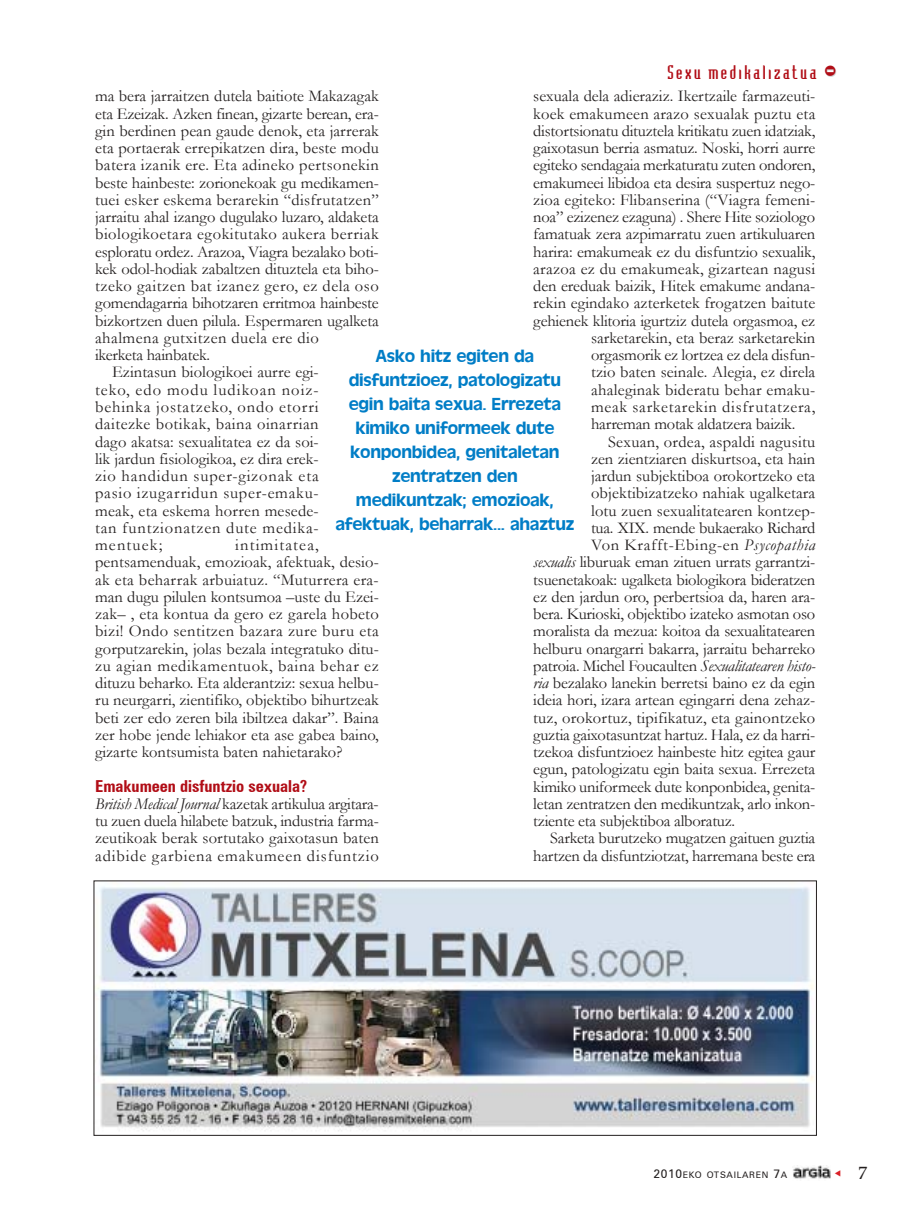
<style>
.page{position:relative;width:911px;height:1229px;background:#fff}
.page>*{position:absolute;margin:0;border:0;box-sizing:border-box;transform-origin:0 0}
.t1{font:19.5px "Memoir";color:#231f1f}
.t2{font:18px/24px "Antique Olive";letter-spacing:-.015em;color:#007dc6;text-align:center}
.t3{font:18px "Bodiac";letter-spacing:.145em;color:#b10d16}
.t4{font:16.5px/17.2px "Garamond";color:#231f1f}
.t5{font:16.5px "Garamond";letter-spacing:.02em;color:#231f1f}
.t6{font:16.5px "Garamond";letter-spacing:.03em;color:#231f1f}
.t7{font:16.5px "Garamond";letter-spacing:.045em;color:#231f1f}
.t8{font:16.5px "Garamond";letter-spacing:.05em;color:#231f1f}
.t9{font:16.5px "Garamond";letter-spacing:.025em;color:#231f1f}
.t10{font:16.5px "Garamond";letter-spacing:.035em;color:#231f1f}
.t11{font:700 16.5px "Zurich Cn BT";color:#b10d16}
.t12{font:16.5px "Garamond";letter-spacing:.065em;color:#231f1f}
.t13{font:16.5px "Garamond";letter-spacing:.07em;color:#231f1f}
.t14{font:9px "Zurich BT";letter-spacing:.075em;color:#231f1f}
.s1{font-size:30px}
.s2{font-style:italic}
.s3{font-size:12px}
</style>
<div class="page">
<img style="left:793px;top:1165px;width:37px;height:14px">
<img style="left:96px;top:886px;width:718px;height:245px">
<p class="t3" style="left:667px;top:65px;width:171px">Sexu medikalizatua <span class="s1">-</span></p>
<p class="t4" style="left:533px;top:88px;width:283px">sexuala dela adieraziz. Ikertzaile farmazeuti-</p>
<p class="t4" style="left:533px;top:105px;width:283px">koek emakumeen arazo sexualak puztu eta</p>
<p class="t4" style="left:533px;top:122px;width:283px">distortsionatu dituztela kritikatu zuen idatziak,</p>
<p class="t4" style="left:533px;top:140px;width:283px">gaixotasun berria asmatuz. Noski, horri aurre</p>
<p class="t4" style="left:533px;top:157px;width:283px">egiteko sendagaia merkaturatu zuten ondoren,</p>
<p class="t4" style="left:533px;top:174px;width:283px">emakumeei libidoa eta desira suspertuz nego-</p>
<p class="t4" style="left:533px;top:191px;width:283px">zioa egiteko: Flibanserina (ìViagra femeni-</p>
<p class="t4" style="left:533px;top:209px;width:283px">noaî ezizenez ezaguna) . Shere Hite soziologo</p>
<p class="t4" style="left:533px;top:226px;width:283px">famatuak zera azpimarratu zuen artikuluaren</p>
<p class="t4" style="left:533px;top:243px;width:283px">harira: emakumeak ez du disfuntzio sexualik,</p>
<p class="t5" style="left:533px;top:260px;width:283px">arazoa ez du emakumeak, gizartean nagusi</p>
<p class="t4" style="left:533px;top:278px;width:283px">den ereduak baizik, Hitek emakume andana-</p>
<p class="t4" style="left:533px;top:295px;width:283px">rekin egindako azterketek frogatzen baitute</p>
<p class="t4" style="left:533px;top:312px;width:283px">gehienek klitoria igurtziz dutela orgasmoa, ez</p>
<p class="t4" style="left:591px;top:329px;width:226px">sarketarekin, eta beraz sarketarekin</p>
<p class="t4" style="left:591px;top:347px;width:226px">orgasmorik ez lortzea ez dela disfun-</p>
<p class="t4" style="left:591px;top:364px;width:226px">tzio baten seinale. Alegia, ez direla</p>
<p class="t5" style="left:591px;top:380px;width:226px">ahaleginak bideratu behar emaku-</p>
<p class="t7" style="left:591px;top:398px;width:226px">meak sarketarekin disfrutatzera,</p>
<p class="t4" style="left:591px;top:416px;width:206px">harreman motak aldatzera baizik.</p>
<p class="t5" style="left:608px;top:432px;width:209px">Sexuan, ordea, aspaldi nagusitu</p>
<p class="t4" style="left:591px;top:450px;width:226px">zen zientziaren diskurtsoa, eta hain</p>
<p class="t4" style="left:591px;top:467px;width:226px">jardun subjektiboa orokortzeko eta</p>
<p class="t4" style="left:591px;top:485px;width:226px">objektibizatzeko nahiak ugalketara</p>
<p class="t4" style="left:591px;top:502px;width:226px">lotu zuen sexualitatearen kontzep-</p>
<p class="t4" style="left:591px;top:519px;width:226px">tua. XIX. mende bukaerako Richard</p>
<p class="t7" style="left:591px;top:536px;width:226px">Von Krafft-Ebing-en <span class="s2">Psycopathia</span></p>
<p class="t4" style="left:533px;top:554px;width:283px"><span class="s2">sexualis</span> liburuak eman zituen urrats garrantzi-</p>
<p class="t4" style="left:533px;top:571px;width:283px">tsuenetakoak: ugalketa biologikora bideratzen</p>
<p class="t4" style="left:533px;top:588px;width:283px">ez den jardun oro, perbertsioa da, haren ara-</p>
<p class="t4" style="left:533px;top:605px;width:283px">bera. Kurioski, objektibo izateko asmotan oso</p>
<p class="t4" style="left:533px;top:623px;width:283px">moralista da mezua: koitoa da sexualitatearen</p>
<p class="t4" style="left:533px;top:640px;width:283px">helburu onargarri bakarra, jarraitu beharreko</p>
<p class="t4" style="left:533px;top:657px;width:284px">patroia. Michel Foucaulten <span class="s2">Sexualitatearen histo-</span></p>
<p class="t4" style="left:533px;top:674px;width:283px"><span class="s2">ria</span> bezalako lanekin berretsi baino ez da egin</p>
<p class="t4" style="left:533px;top:692px;width:283px">ideia hori, izara artean egingarri dena zehaz-</p>
<p class="t4" style="left:533px;top:709px;width:283px">tuz, orokortuz, tipifikatuz, eta gainontzeko</p>
<p class="t4" style="left:533px;top:726px;width:283px">guztia gaixotasuntzat hartuz. Hala, ez da harri-</p>
<p class="t4" style="left:533px;top:743px;width:283px">tzekoa disfuntzioez hainbeste hitz egitea gaur</p>
<p class="t4" style="left:533px;top:761px;width:283px">egun, patologizatu egin baita sexua. Errezeta</p>
<p class="t4" style="left:533px;top:778px;width:283px">kimiko uniformeek dute konponbidea, genita-</p>
<p class="t4" style="left:533px;top:795px;width:283px">letan zentratzen den medikuntzak, arlo inkon-</p>
<p class="t4" style="left:533px;top:812px;width:203px">tziente eta subjektiboa alboratuz.</p>
<p class="t4" style="left:550px;top:830px;width:266px">Sarketa burutzeko mugatzen gaituen guztia</p>
<p class="t4" style="left:533px;top:847px;width:283px">hartzen da disfuntziotzat, harremana beste era</p>
<p class="t4" style="left:95px;top:88px;width:285px">ma bera jarraitzen dutela baitiote Makazagak</p>
<p class="t4" style="left:95px;top:105px;width:285px">eta Ezeizak. Azken finean, gizarte berean, era-</p>
<p class="t4" style="left:95px;top:122px;width:285px">gin berdinen pean gaude denok, eta jarrerak</p>
<p class="t4" style="left:95px;top:140px;width:285px">eta portaerak errepikatzen dira, beste modu</p>
<p class="t9" style="left:95px;top:156px;width:285px">batera izanik ere. Eta adineko pertsonekin</p>
<p class="t4" style="left:95px;top:174px;width:285px">beste hainbeste: zorionekoak gu medikamen-</p>
<p class="t5" style="left:95px;top:191px;width:285px">tuei esker eskema berarekin ìdisfrutatzenî</p>
<p class="t4" style="left:95px;top:209px;width:285px">jarraitu ahal izango dugulako luzaro, aldaketa</p>
<p class="t6" style="left:95px;top:225px;width:285px">biologikoetara egokitutako aukera berriak</p>
<p class="t4" style="left:95px;top:243px;width:285px">esploratu ordez. Arazoa, Viagra bezalako boti-</p>
<p class="t4" style="left:95px;top:260px;width:285px">kek odol-hodiak zabaltzen dituztela eta biho-</p>
<p class="t10" style="left:95px;top:277px;width:285px">tzeko gaitzen bat izanez gero, ez dela oso</p>
<p class="t4" style="left:95px;top:295px;width:285px">gomendagarria bihotzaren erritmoa hainbeste</p>
<p class="t4" style="left:95px;top:312px;width:285px">bizkortzen duen pilula. Espermaren ugalketa</p>
<p class="t6" style="left:95px;top:329px;width:225px">ahalmena gutxitzen duela ere dio</p>
<p class="t4" style="left:95px;top:347px;width:117px">ikerketa hainbatek.</p>
<p class="t4" style="left:112px;top:364px;width:208px">Ezintasun biologikoei aurre egi-</p>
<p class="t12" style="left:95px;top:380px;width:225px">teko, edo modu ludikoan noiz-</p>
<p class="t8" style="left:95px;top:398px;width:225px">behinka jostatzeko, ondo etorri</p>
<p class="t6" style="left:95px;top:415px;width:225px">daitezke botikak, baina oinarrian</p>
<p class="t4" style="left:95px;top:433px;width:225px">dago akatsa: sexualitatea ez da soi-</p>
<p class="t4" style="left:95px;top:450px;width:225px">lik jardun fisiologikoa, ez dira erek-</p>
<p class="t8" style="left:95px;top:467px;width:225px">zio handidun super-gizonak eta</p>
<p class="t7" style="left:95px;top:484px;width:225px">pasio izugarridun super-emaku-</p>
<p class="t4" style="left:95px;top:502px;width:225px">meak, eta eskema horren mesede-</p>
<p class="t8" style="left:95px;top:518px;width:225px">tan funtzionatzen dute medika-</p>
<p class="t13" style="left:95px;top:536px;width:69px">mentuek;</p>
<p class="t2" style="left:335px;top:345px;width:241px">Asko hitz egiten da disfuntzioez, patologizatu egin baita sexua. Errezeta kimiko uniformeek dute konponbidea, genitaletan zentratzen den medikuntzak; emozioak, afektuak, beharrak... ahaztuz</p>
<p class="t4" style="left:95px;top:536px;width:285px;text-indent:140px">intimitatea, pentsamenduak, emozioak, afektuak, desio&shy;ak eta beharrak arbuiatuz. ìMuturrera era&shy;man dugu pilulen kontsumoa ñuste du Ezei&shy;zakñ , eta kontua da gero ez garela hobeto bizi! Ondo sentitzen bazara zure buru eta gorputzarekin, jolas bezala integratuko ditu&shy;zu agian medikamentuok, baina behar ez dituzu beharko. Eta alderantziz: sexua helbu&shy;ru neurgarri, zientifiko, objektibo bihurtzeak beti zer edo zeren bila ibiltzea dakarî. Baina zer hobe jende lehiakor eta ase gabea baino, gizarte kontsumista baten nahietarako?</p>
<p class="t11" style="left:95px;top:775px;width:213px">Emakumeen disfuntzio sexuala?</p>
<p class="t4" style="left:95px;top:795px;width:285px;text-align:justify"><span class="s2">British Medical Journal</span> kazetak artikulua argitara&shy;tu zuen duela hilabete batzuk, industria farma&shy;zeutikoak berak sortutako gaixotasun baten adibide garbiena emakumeen disfuntzio</p>
<p class="t14" style="left:653px;top:1169px;width:135px"><span class="s3">2010</span>EKO OTSAILAREN <span class="s3">7</span>A</p>
<p class="t1" style="left:857px;top:1161px;width:12px">7</p>
</div>
